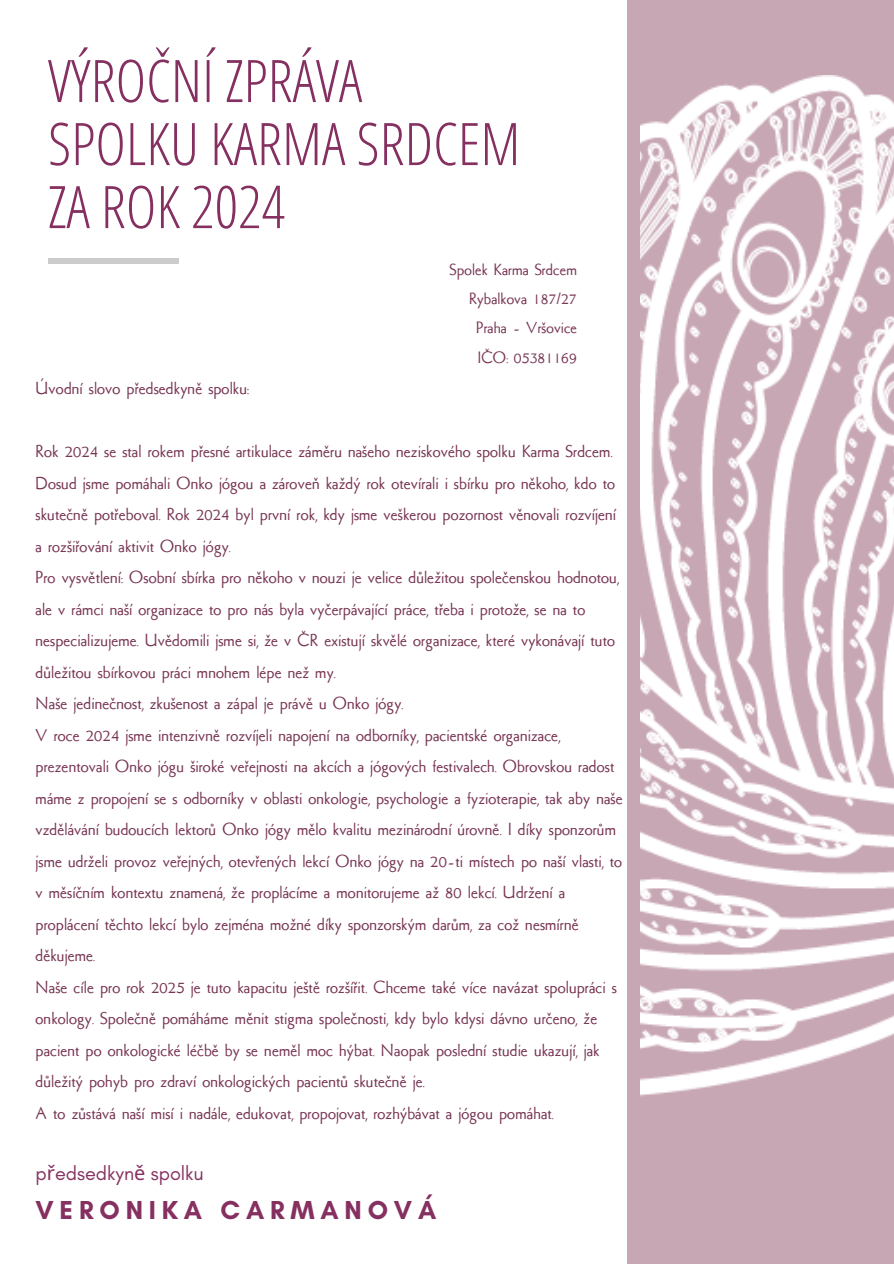
<style>
.page{position:relative;width:894px;height:1264px;background:#fff}
.page>*{position:absolute;margin:0;border:0;box-sizing:border-box;transform-origin:0 0}
.t1{font:300 condensed 58.8px/63px "Open Sans";color:#853060}
.t2{font:700 26.4px "Glacial Indifference";letter-spacing:.22em;color:#853060}
.t3{font:19.8px "Glacial Indifference";color:#853060}
.t4{font:500 19.5px/31.5px "Stellar Classic SGOT Std";color:#773453}
.t5{font:500 18.3px "Stellar Classic SGOT Std";color:#773453}
.s1{font-family:"Noto Sans"}
</style>
<div class="page">
<div style="left:627px;top:0;width:266px;height:1263px;background:#c8a7b5"></div>
<div style="left:48px;top:258px;width:130px;height:5px;background:#ccc"></div>
<img style="left:640px;top:76px;width:253px;height:1021px">
<h1 class="t1" style="left:48px;top:48px;width:474px">VÝROČNÍ ZPRÁVA<br>SPOLKU KARMA SRDCEM<br>ZA ROK 2024</h1>
<p class="t4" style="left:36px;top:373px;width:215px">Úvodní slovo předsedkyně spolku:</p>
<p class="t5" style="left:449px;top:261px;width:129px">Spolek Karma Srdcem</p>
<p class="t5" style="left:469px;top:290px;width:109px">Rybalkova 187/27</p>
<p class="t5" style="left:476px;top:320px;width:102px">Praha - Vršovice</p>
<h2 class="t5" style="left:477px;top:349px;width:101px">IČO: 05381169</h2>
<p class="t4" style="left:36px;top:436px;width:582px">Rok 2024 se stal rokem přesné artikulace záměru našeho neziskového spolku Karma Srdcem.<br>Dosud jsme pomáhali Onko jógou a zároveň každý rok otevírali i sbírku pro někoho, kdo to skutečně potřeboval. Rok 2024 byl první rok, kdy jsme veškerou pozornost věnovali rozvíjení a rozšiřování aktivit Onko jógy.</p>
<p class="t4" style="left:36px;top:562px;width:584px">Pro vysvětlení: Osobní sbírka pro někoho v nouzi je velice důležitou společenskou hodnotou, ale v rámci naší organizace to pro nás byla vyčerpávající práce, třeba i protože, se na to nespecializujeme. Uvědomili jsme si, že v ČR existují skvělé organizace, které vykonávají tuto důležitou sbírkovou práci mnohem lépe než my.</p>
<p class="t4" style="left:36px;top:688px;width:369px">Naše jedinečnost, zkušenost a zápal je právě u Onko jógy.</p>
<p class="t4" style="left:36px;top:720px;width:588px">V roce 2024 jsme intenzivně rozvíjeli napojení na odborníky, pacientské organizace, prezentovali Onko jógu široké veřejnosti na akcích a jógových festivalech. Obrovskou radost máme z propojení se s odborníky v oblasti onkologie, psychologie a fyzioterapie, tak aby naše vzdělávání budoucích lektorů Onko jógy mělo kvalitu mezinárodní úrovně. I díky sponzorům jsme udrželi provoz veřejných, otevřených lekcí Onko jógy na 20-ti místech po naší vlasti, to v měsíčním kontextu znamená, že proplácíme a monitorujeme až 80 lekcí. Udržení a proplácení těchto lekcí bylo zejména možné díky sponzorským darům, za což nesmírně děkujeme.</p>
<p class="t4" style="left:36px;top:972px;width:582px">Naše cíle pro rok 2025 je tuto kapacitu ještě rozšířit. Chceme také více navázat spolupráci s onkology. Společně pomáháme měnit stigma společnosti, kdy bylo kdysi dávno určeno, že pacient po onkologické léčbě by se neměl moc hýbat. Naopak poslední studie ukazují, jak důležitý pohyb pro zdraví onkologických pacientů skutečně je.</p>
<p class="t4" style="left:36px;top:1098px;width:519px">A to zůstává naší misí i nadále, edukovat, propojovat, rozhýbávat a jógou pomáhat.</p>
<p class="t3" style="left:36px;top:1161px;width:170px">p<span class="s1">ř</span>edsedkyn<span class="s1">ě</span> spolku</p>
<p class="t2" style="left:36px;top:1194px;width:402px">VERONIKA CARMANOVÁ</p>
</div>
